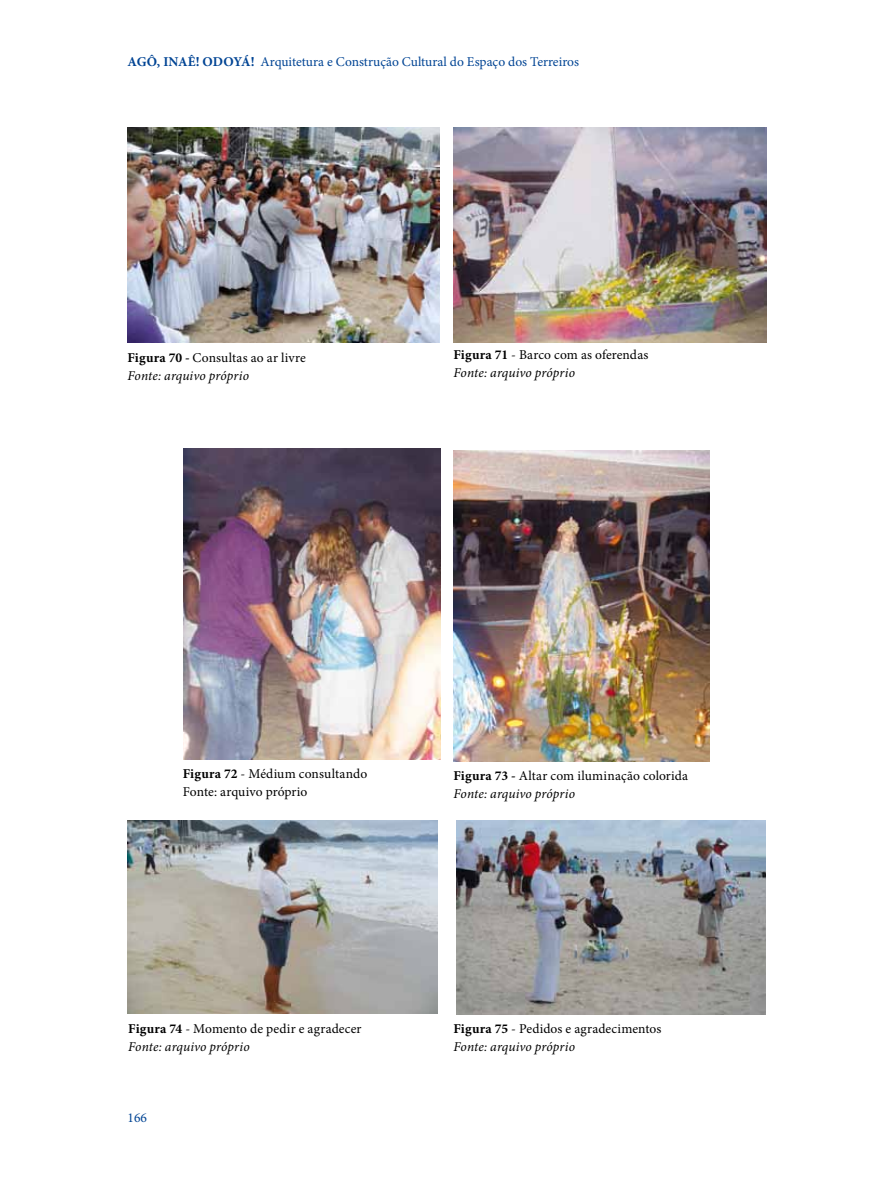
<style>
.page{position:relative;width:893px;height:1191px;background:#fff}
.page>*{position:absolute;margin:0;border:0;box-sizing:border-box;transform-origin:0 0}
.t1{font:13.5px/18px "Minion Pro";letter-spacing:-.005em;color:#000}
.t2{font:13.5px "Minion Pro";color:#004494}
.t3{font:italic 13.5px/18px "Minion Pro";letter-spacing:.005em;color:#000}
.t4{font:700 13.5px "Minion Pro";color:#004494}
.s1{font-weight:700}
.s2{font-weight:700;font-style:normal}
.s3{font-style:normal}
.s4{font-style:italic}
</style>
<div class="page">
<img style="left:128px;top:128px;width:311px;height:214px">
<img style="left:454px;top:128px;width:313px;height:214px">
<img style="left:183px;top:449px;width:258px;height:311px">
<img style="left:454px;top:451px;width:256px;height:310px">
<img style="left:128px;top:821px;width:310px;height:192px">
<img style="left:456px;top:821px;width:309px;height:193px">
<p class="t4" style="left:128px;top:52px;width:51px">Agô, Inaê</p>
<p class="t4" style="left:196px;top:52px;width:28px">! Odoyá</p>
<p class="t2" style="left:251px;top:53px;width:330px"><span class="s1">!</span> Arquitetura e Construção Cultural do Espaço dos Terreiros</p>
<p class="t3" style="left:128px;top:349px;width:180px"><span class="s2">Figura 70 -</span> <span class="s3">Consultas ao ar livre<br></span>Fonte: arquivo próprio</p>
<p class="t1" style="left:454px;top:346px;width:196px"><span class="s1">Figura 71</span> - Barco com as oferendas<br><span class="s4">Fonte: arquivo próprio</span></p>
<p class="t1" style="left:183px;top:764px;width:186px"><span class="s1">Figura 72</span> - Médium consultando<br>Fonte: arquivo próprio</p>
<p class="t1" style="left:454px;top:767px;width:236px"><span class="s1">Figura 73 -</span> Altar com iluminação colorida<br><span class="s4">Fonte: arquivo próprio</span></p>
<p class="t1" style="left:128px;top:1019px;width:235px"><span class="s1">Figura 74</span> - Momento de pedir e agradecer<br><span class="s4">Fonte: arquivo próprio</span></p>
<p class="t1" style="left:454px;top:1019px;width:209px"><span class="s1">Figura 75</span> - Pedidos e agradecimentos<br><span class="s4">Fonte: arquivo próprio</span></p>
<p class="t2" style="left:128px;top:1108px;width:21px">166</p>
</div>
